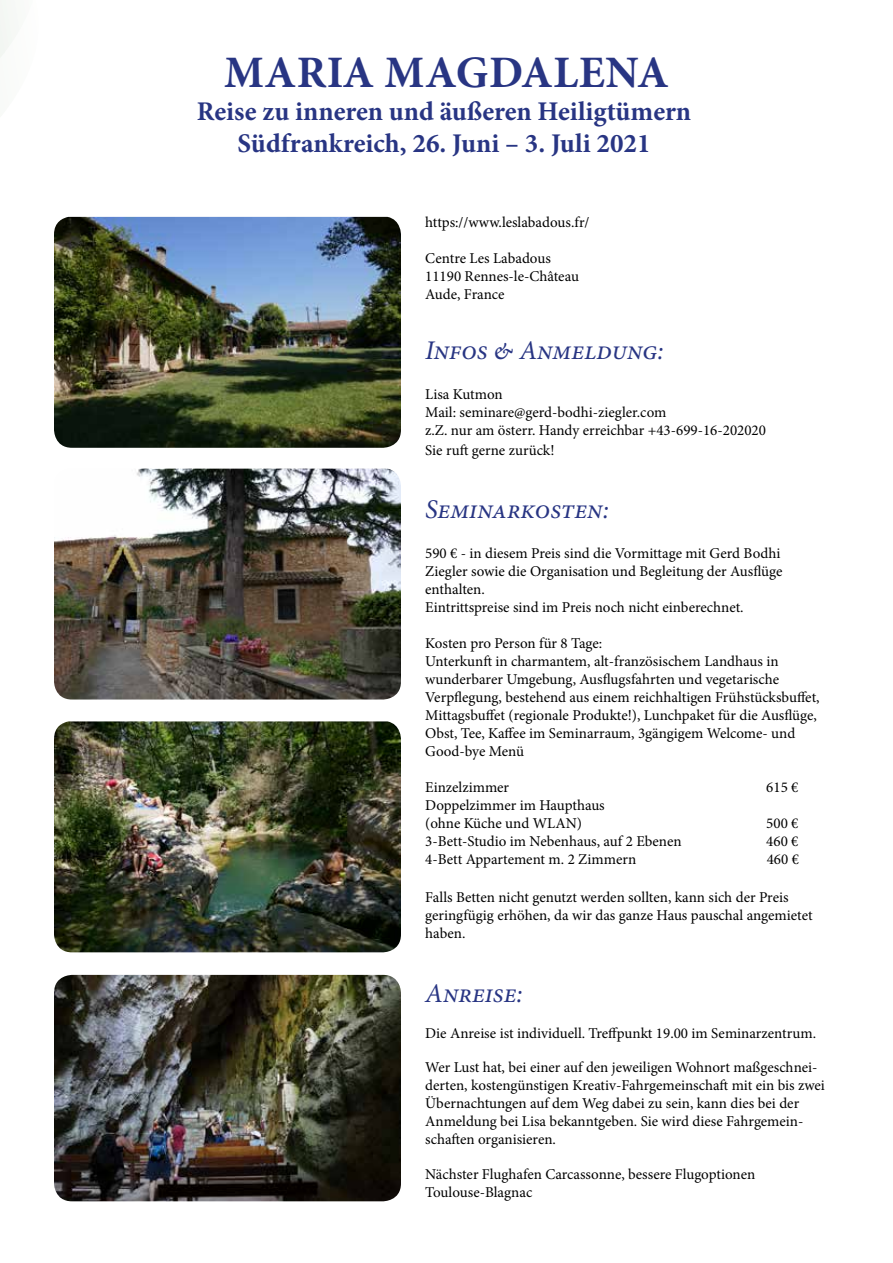
<style>
.page{position:relative;width:893px;height:1263px;background:#fff}
.page>*{position:absolute;margin:0;border:0;box-sizing:border-box;transform-origin:0 0}
.t1{font:700 45px "Minion Pro";letter-spacing:.01em;color:#283583}
.t2{font:700 27px/32.4px "Minion Pro";color:#283583;text-align:center}
.t3{font:italic 27px "Minion Pro";color:#283583}
.t4{font:15px/18px "Minion Pro";color:#000}
</style>
<div class="page">
<img style="left:54px;top:721px;width:347px;height:231px">
<img style="left:54px;top:469px;width:347px;height:230px">
<img style="left:54px;top:975px;width:347px;height:226px">
<img style="left:54px;top:217px;width:347px;height:231px">
<svg style="left:0;top:0;width:76px;height:427px"></svg>
<h1 class="t1" style="left:224px;top:41px;width:446px">MARIA MAGDALENA</h1>
<h2 class="t2" style="left:197px;top:95px;width:496px">Reise zu inneren und äußeren Heiligtümern<br>Südfrankreich, 26. Juni – 3. Juli 2021</h2>
<p class="t4" style="left:425px;top:214px;width:166px">https://www.leslabadous.fr/</p>
<p class="t4" style="left:425px;top:250px;width:155px">Centre Les Labadous<br>11190 Rennes-le-Château<br>Aude, France</p>
<h2 class="t3" style="left:425px;top:332px;width:240px">Infos &amp; Anmeldung:</h2>
<p class="t4" style="left:425px;top:385px;width:342px">Lisa Kutmon<br>Mail: seminare@gerd-bodhi-ziegler.com<br>z.Z. nur am österr. Handy erreichbar +43-699-16-202020</p>
<p class="t4" style="left:425px;top:441px;width:131px">Sie ruft gerne zurück!</p>
<h2 class="t3" style="left:425px;top:491px;width:185px">Seminarkosten:</h2>
<p class="t4" style="left:425px;top:544px;width:359px">590 € - in diesem Preis sind die Vormittage mit Gerd Bodhi Ziegler sowie die Organisation und Begleitung der Ausflüge enthalten.<br>Eintrittspreise sind im Preis noch nicht einberechnet.</p>
<p class="t4" style="left:425px;top:634px;width:396px">Kosten pro Person für 8 Tage:<br>Unterkunft in charmantem, alt-französischem Landhaus in wunderbarer Umgebung, Ausflugsfahrten und vegetarische Verpflegung, bestehend aus einem reichhaltigen Frühstücksbuffet, Mittagsbuffet (regionale Produkte!), Lunchpaket für die Ausflüge, Obst, Tee, Kaffee im Seminarraum, 3gängigem Welcome- und Good-bye Menü</p>
<p class="t4" style="left:425px;top:778px;width:85px">Einzelzimmer</p>
<p class="t4" style="left:766px;top:778px;width:34px">615 €</p>
<p class="t4" style="left:425px;top:796px;width:181px">Doppelzimmer im Haupthaus (ohne Küche und WLAN)</p>
<p class="t4" style="left:766px;top:814px;width:34px">500 €</p>
<p class="t4" style="left:425px;top:832px;width:258px">3-Bett-Studio im Nebenhaus, auf 2 Ebenen</p>
<p class="t4" style="left:766px;top:832px;width:34px">460 €</p>
<p class="t4" style="left:425px;top:850px;width:213px">4-Bett Appartement m. 2 Zimmern</p>
<p class="t4" style="left:767px;top:850px;width:34px">460 €</p>
<p class="t4" style="left:425px;top:888px;width:389px">Falls Betten nicht genutzt werden sollten, kann sich der Preis geringfügig erhöhen, da wir das ganze Haus pauschal angemietet haben.</p>
<h2 class="t3" style="left:425px;top:975px;width:99px">Anreise:</h2>
<p class="t4" style="left:425px;top:1024px;width:392px">Die Anreise ist individuell. Treffpunkt 19.00 im Seminarzentrum.</p>
<p class="t4" style="left:425px;top:1058px;width:401px">Wer Lust hat, bei einer auf den jeweiligen Wohnort maßgeschnei&shy;derten, kostengünstigen Kreativ-Fahrgemeinschaft mit ein bis zwei Übernachtungen auf dem Weg dabei zu sein, kann dies bei der Anmeldung bei Lisa bekanntgeben. Sie wird diese Fahrgemein&shy;schaften organisieren.</p>
<p class="t4" style="left:425px;top:1165px;width:332px">Nächster Flughafen Carcassonne, bessere Flugoptionen<br>Toulouse-Blagnac</p>
</div>
